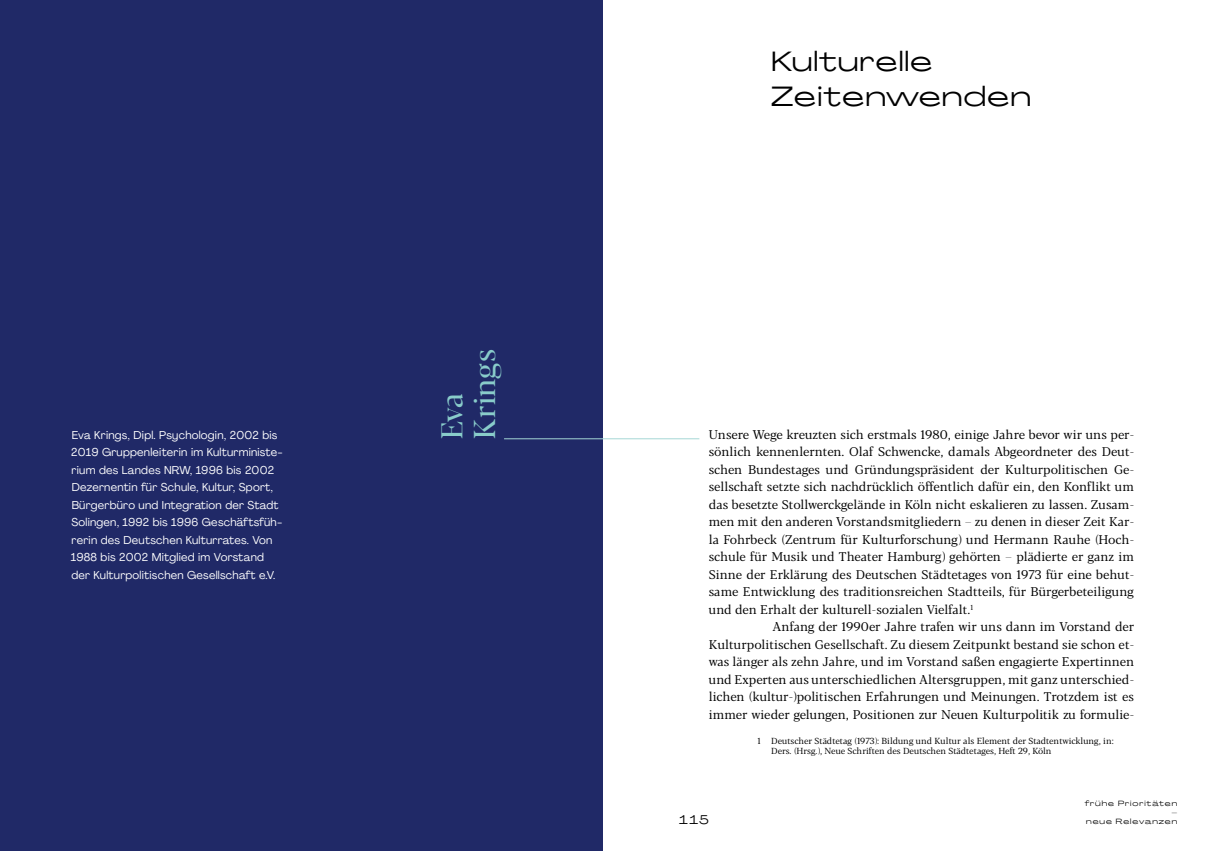
<style>
.page{position:relative;width:1205px;height:851px;background:#fff}
.page>*{position:absolute;margin:0;border:0;box-sizing:border-box;transform-origin:0 0}
.t1{font:30px/32.5px "Blacker Display";color:#89ccca}
.t2{font:27.5px/35px "Agrandir Grand";letter-spacing:.05em;color:#000}
.t3{font:12.5px "Blacker Text";color:#000}
.t4{font:12.5px "Agrandir Grand";color:#000}
.t5{font:11.25px/17.5px "Agrandir";letter-spacing:.02em;color:#fff}
.t6{font:8.75px/10px "Blacker Text";color:#000}
.t7{font:7.5px/9px "Agrandir Grand";letter-spacing:.125em;color:#000;text-align:right}
</style>
<div class="page">
<div style="left:0;top:0;width:602px;height:850px;background:#202967"></div>
<hr style="left:504px;top:438px;width:195px;height:1px;background:#a5d7d5">
<p class="t5" style="left:72px;top:426px;width:207px">Eva Krings, Dipl. Psychologin, 2002 bis</p>
<p class="t5" style="left:71px;top:443px;width:213px">2019 Gruppenleiterin im Kulturministe&shy;rium des Landes NRW, 1996 bis 2002<br>Dezernentin für Schule, Kultur, Sport, Bürgerbüro und Integration der Stadt Solingen, 1992 bis 1996 Geschäftsfüh&shy;rerin des Deutschen Kulturrates. Von 1988 bis 2002 Mitglied im Vorstand der Kulturpolitischen Gesellschaft e.V.</p>
<h1 class="t1" style="left:437px;top:439px;width:91px;rotate:-90deg">Eva<br>Krings</h1>
<h2 class="t2" style="left:771px;top:43px;width:261px">Kulturelle<br>Zeitenwenden</h2>
<p class="t3" style="left:709px;top:426px;width:427px">Unsere Wege kreuzten sich erstmals 1980, einige Jahre bevor wir uns per-</p>
<p class="t3" style="left:709px;top:444px;width:427px">sönlich kennenlernten. Olaf Schwencke, damals Abgeordneter des Deut-</p>
<p class="t3" style="left:709px;top:461px;width:427px">schen Bundestages und Gründungspräsident der Kulturpolitischen Ge-</p>
<p class="t3" style="left:709px;top:479px;width:427px">sellschaft setzte sich nachdrücklich öffentlich dafür ein, den Konflikt um</p>
<p class="t3" style="left:709px;top:496px;width:427px">das besetzte Stollwerckgelände in Köln nicht eskalieren zu lassen. Zusam-</p>
<p class="t3" style="left:709px;top:514px;width:427px">men mit den anderen Vorstandsmitgliedern – zu denen in dieser Zeit Kar-</p>
<p class="t3" style="left:709px;top:531px;width:427px">la Fohrbeck (Zentrum für Kulturforschung) und Hermann Rauhe (Hoch-</p>
<p class="t3" style="left:709px;top:549px;width:427px">schule für Musik und Theater Hamburg) gehörten – plädierte er ganz im</p>
<p class="t3" style="left:709px;top:566px;width:427px">Sinne der Erklärung des Deutschen Städtetages von 1973 für eine behut-</p>
<p class="t3" style="left:709px;top:584px;width:427px">same Entwicklung des traditionsreichen Stadtteils, für Bürgerbeteiligung</p>
<p class="t3" style="left:709px;top:601px;width:266px">und den Erhalt der kulturell-sozialen Vielfalt.<sup>1</sup></p>
<p class="t3" style="left:772px;top:619px;width:363px">Anfang der 1990er Jahre trafen wir uns dann im Vorstand der</p>
<p class="t3" style="left:709px;top:636px;width:427px">Kulturpolitischen Gesellschaft. Zu diesem Zeitpunkt bestand sie schon et-</p>
<p class="t3" style="left:709px;top:654px;width:427px">was länger als zehn Jahre, und im Vorstand saßen engagierte Expertinnen</p>
<p class="t3" style="left:709px;top:671px;width:427px">und Experten aus unterschiedlichen Altersgruppen, mit ganz unterschied-</p>
<p class="t3" style="left:709px;top:689px;width:427px">lichen (kultur-)politischen Erfahrungen und Meinungen. Trotzdem ist es</p>
<p class="t3" style="left:709px;top:706px;width:427px">immer wieder gelungen, Positionen zur Neuen Kulturpolitik zu formulie-</p>
<p class="t6" style="left:771px;top:736px;width:344px;text-indent:-14px">1 Deutscher Städtetag (1973): Bildung und Kultur als Element der Stadtentwicklung, in:<br>Ders. (Hrsg.), Neue Schriften des Deutschen Städtetages, Heft 29, Köln</p>
<p class="t4" style="left:679px;top:811px;width:31px">115</p>
<p class="t7" style="left:1084px;top:798px;width:94px">frühe Prioritäten –<br>neue Relevanzen</p>
</div>
